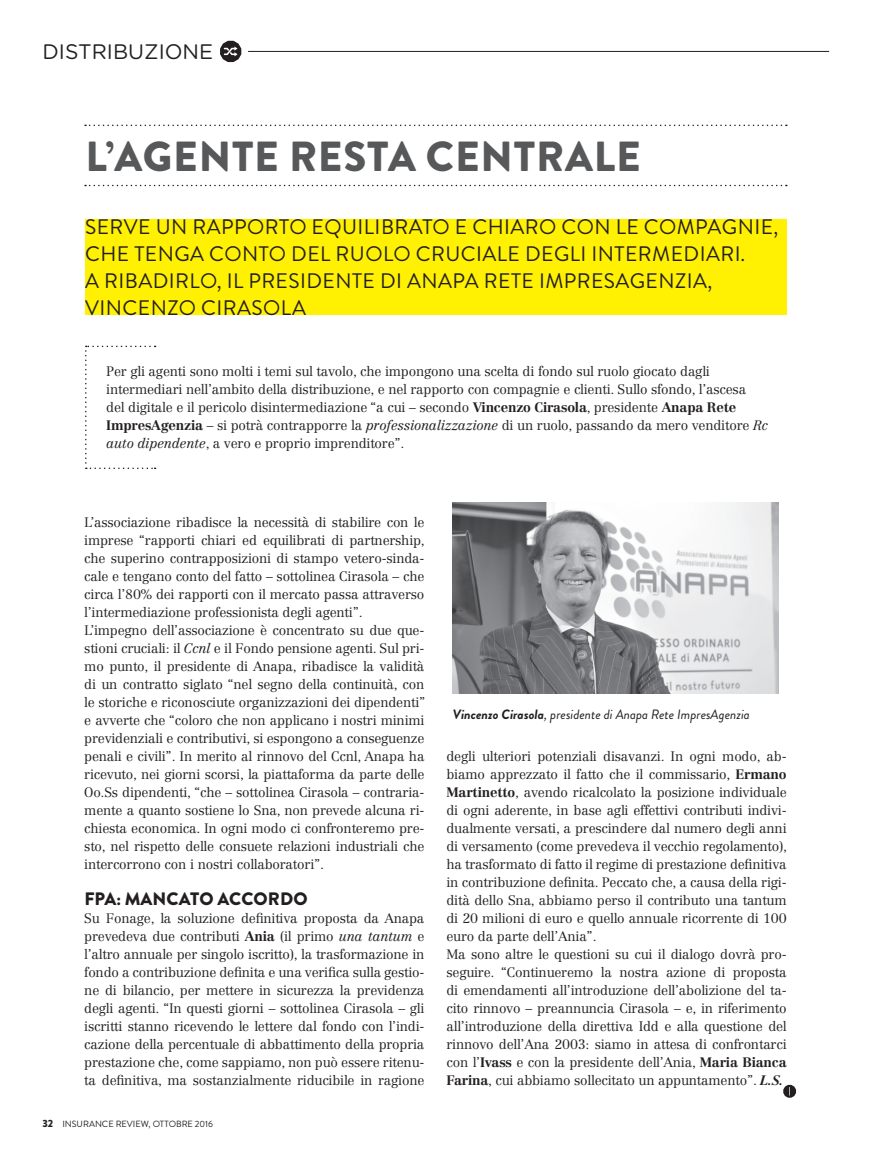
<style>
.page{position:relative;width:893px;height:1170px;background:#fff}
.page>*{position:absolute;margin:0;border:0;box-sizing:border-box;transform-origin:0 0}
.t1{font:900 42px "Brandon Grotesque";letter-spacing:.02em;color:#57585a}
.t2{font:21px/27px "Brandon Grotesque";letter-spacing:.02em;color:#231f20}
.t3{font:21px "Gotham Rounded";color:#231f20}
.t4{font:900 18px "Brandon Grotesque";letter-spacing:.005em;color:#231f20}
.t5{font:300 13.5px/18px "Centennial LT Std";letter-spacing:-.015em;color:#231f20;text-align:justify}
.t6{font:italic 13.5px "Brandon Grotesque";color:#231f20}
.t7{font:9px "Brandon Grotesque";color:#231f20}
.s1{font-weight:700}
.s2{font-style:italic}
.s3{font-weight:900;font-size:10.5px}
.s4{font-weight:700;font-style:italic}
</style>
<div class="page">
<div style="left:85px;top:219px;width:702px;height:96px;background:#fff101"></div>
<svg style="left:85px;top:185px;width:702px;height:1px"></svg>
<svg style="left:85px;top:345px;width:71px;height:124px"></svg>
<svg style="left:783px;top:1084px;width:13px;height:13px"></svg>
<svg style="left:85px;top:125px;width:702px;height:1px"></svg>
<img style="left:453px;top:502px;width:326px;height:192px">
<svg style="left:220px;top:41px;width:21px;height:21px"></svg>
<hr style="left:248px;top:51px;width:581px;height:1px;background:#231f20">
<p class="t3" style="left:43px;top:37px;width:172px">DISTRIBUZIONE</p>
<p class="t1" style="left:85px;top:127px;width:557px">L’AGENTE RESTA CENTRALE</p>
<p class="t2" style="left:85px;top:213px;width:695px">SERVE UN RAPPORTO EQUILIBRATO E CHIARO CON LE COMPAGNIE,<br>CHE TENGA CONTO DEL RUOLO CRUCIALE DEGLI INTERMEDIARI.</p>
<p class="t2" style="left:85px;top:267px;width:628px">A RIBADIRLO, IL PRESIDENTE DI ANAPA RETE IMPRESAGENZIA,<br>VINCENZO CIRASOLA</p>
<p class="t5" style="left:106px;top:362px;width:663px;text-align:left">Per gli agenti sono molti i temi sul tavolo, che impongono una scelta di fondo sul ruolo giocato dagli intermediari nell’ambito della distribuzione, e nel rapporto con compagnie e clienti. Sullo sfondo, l’ascesa<br>del digitale e il pericolo disintermediazione “a cui – secondo <span class="s1">Vincenzo Cirasola</span>, presidente <span class="s1">Anapa Rete ImpresAgenzia</span> – si potrà contrapporre la <span class="s2">professionalizzazione</span> di un ruolo, passando da mero venditore <span class="s2">Rc auto dipendente</span>, a vero e proprio imprenditore”.</p>
<p class="t5" style="left:84px;top:513px;width:342px">L’associazione ribadisce la necessità di stabilire con le imprese “rapporti chiari ed equilibrati di partnership, che superino contrapposizioni di stampo vetero-sinda&shy;cale e tengano conto del fatto – sottolinea Cirasola – che circa l’80% dei rapporti con il mercato passa attraverso l’intermediazione professionista degli agenti”.</p>
<p class="t5" style="left:84px;top:621px;width:343px">L’impegno dell’associazione è concentrato su due que&shy;stioni cruciali: il <span class="s2">Ccnl</span> e il Fondo pensione agenti. Sul pri&shy;mo punto, il presidente di Anapa, ribadisce la validità di un contratto siglato “nel segno della continuità, con le storiche e riconosciute organizzazioni dei dipendenti” e avverte che “coloro che non applicano i nostri minimi previdenziali e contributivi, si espongono a conseguenze penali e civili”. In merito al rinnovo del Ccnl, Anapa ha ricevuto, nei giorni scorsi, la piattaforma da parte delle Oo.Ss dipendenti, “che – sottolinea Cirasola – contraria&shy;mente a quanto sostiene lo Sna, non prevede alcuna ri&shy;chiesta economica. In ogni modo ci confronteremo pre&shy;sto, nel rispetto delle consuete relazioni industriali che intercorrono con i nostri collaboratori”.</p>
<p class="t4" style="left:84px;top:885px;width:225px">FPA: MANCATO ACCORDO</p>
<p class="t5" style="left:84px;top:909px;width:342px">Su Fonage, la soluzione definitiva proposta da Anapa prevedeva due contributi <span class="s1">Ania</span> (il primo <span class="s2">una tantum</span> e l’altro annuale per singolo iscritto), la trasformazione in fondo a contribuzione definita e una verifica sulla gestio&shy;ne di bilancio, per mettere in sicurezza la previdenza degli agenti. “In questi giorni – sottolinea Cirasola – gli iscritti stanno ricevendo le lettere dal fondo con l’indi&shy;cazione della percentuale di abbattimento della propria prestazione che, come sappiamo, non può essere ritenu&shy;ta definitiva, ma sostanzialmente riducibile in ragione</p>
<p class="t7" style="left:43px;top:1117px;width:172px"><span class="s3">32</span> INSURANCE REVIEW, OTTOBRE 2016</p>
<p class="t6" style="left:453px;top:705px;width:298px"><span class="s1">Vincenzo Cirasola</span>, presidente di Anapa Rete ImpresAgenzia</p>
<p class="t5" style="left:446px;top:747px;width:342px">degli ulteriori potenziali disavanzi. In ogni modo, ab&shy;biamo apprezzato il fatto che il commissario, <span class="s1">Ermano Martinetto</span>, avendo ricalcolato la posizione individuale di ogni aderente, in base agli effettivi contributi indivi&shy;dualmente versati, a prescindere dal numero degli anni di versamento (come prevedeva il vecchio regolamento), ha trasformato di fatto il regime di prestazione definitiva in contribuzione definita. Peccato che, a causa della rigi&shy;dità dello Sna, abbiamo perso il contributo una tantum di 20 milioni di euro e quello annuale ricorrente di 100 euro da parte dell’Ania”.</p>
<p class="t5" style="left:446px;top:945px;width:342px">Ma sono altre le questioni su cui il dialogo dovrà pro&shy;seguire. “Continueremo la nostra azione di proposta di emendamenti all’introduzione dell’abolizione del ta&shy;cito rinnovo – preannuncia Cirasola – e, in riferimento all’introduzione della direttiva Idd e alla questione del rinnovo dell’Ana 2003: siamo in attesa di confrontarci con l’<span class="s1">Ivass</span> e con la presidente dell’Ania, <span class="s1">Maria Bianca Farina</span>, cui abbiamo sollecitato un appuntamento”. <span class="s4">L.S.</span></p>
</div>
